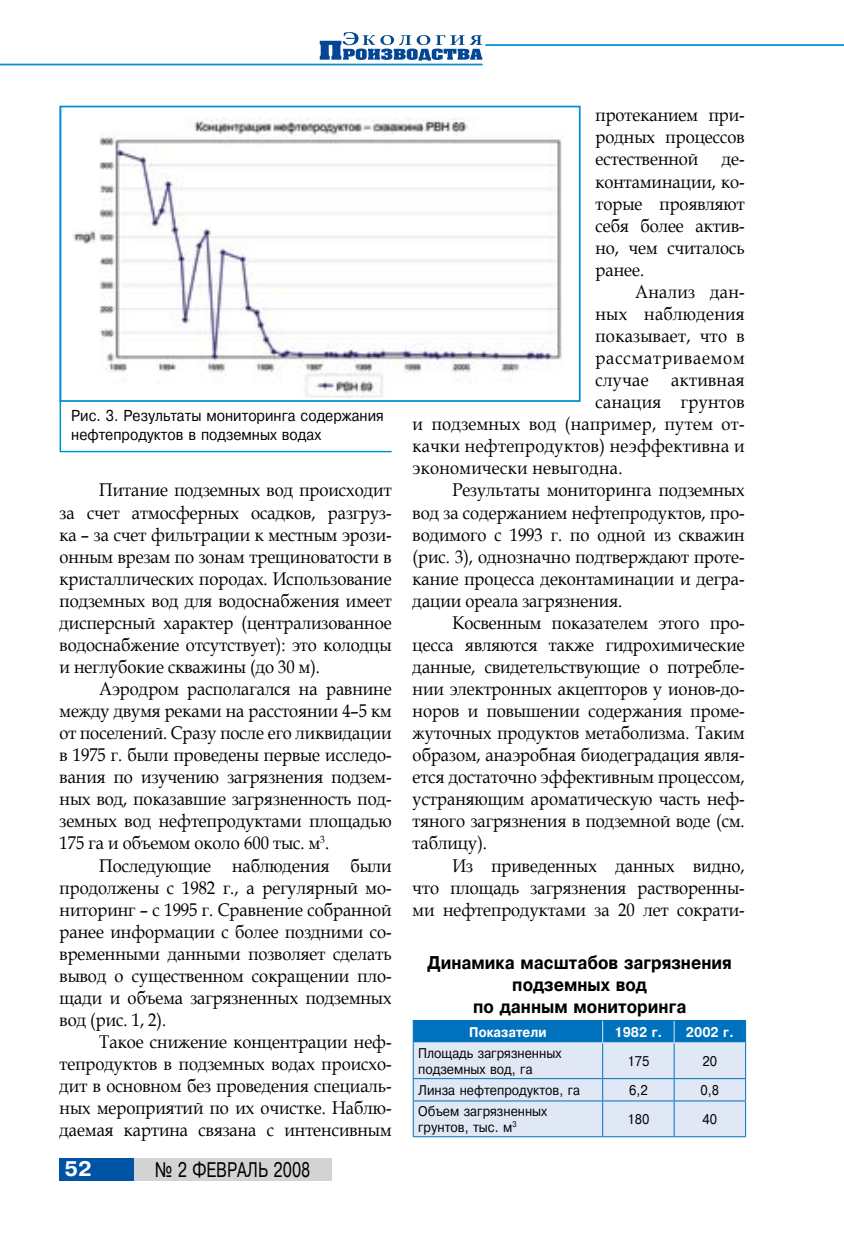
<style>
.page{position:relative;width:844px;height:1241px;background:#fff}
.page>*{position:absolute;margin:0;border:0;box-sizing:border-box;transform-origin:0 0}
.t1{font:21px "Pragmatica Cyrillic";color:#000;scale:.75 1}
.t2{font:21px "Pragmatica Bold Cyrillic";color:#fff}
.t3{font:18.38px/22.1px "Book Antiqua";color:#000;text-align:justify;scale:.9 1}
.t4{font:18.38px "Book Antiqua";letter-spacing:.02em;color:#000;scale:.9 1}
.t5{font:18.38px/22.1px "Pragmatica Bold Cyrillic";color:#000;text-align:center;scale:.9 1}
.t6{font:18.38px "Book Antiqua";letter-spacing:.05em;color:#000;scale:.9 1}
.t7{font:15.75px/18.9px "Pragmatica Cyrillic";color:#000;scale:.9 1}
.t8{font:14px/15.8px "Pragmatica Cyrillic";color:#000;scale:.9 1}
.t9{font:14px "Pragmatica Bold Cyrillic";color:#fff;scale:.9 1}
</style>
<div class="page">
<div style="left:133px;top:1158px;width:199px;height:22px;background:#d1d3d4"></div>
<svg style="left:319px;top:32px;width:163px;height:29px"></svg>
<div style="left:60px;top:1158px;width:74px;height:22px;background:#0054a6"></div>
<hr style="left:0;top:64px;width:482px;height:1px;background:#008fd4">
<hr style="left:485px;top:44px;width:358px;height:2px;background:#008fd4">
<img style="left:393px;top:118px;width:169px;height:255px">
<svg style="left:59px;top:105px;width:334px;height:348px"></svg>
<hr style="left:412px;top:1019px;width:190px;height:1px;background:#0071bc">
<hr style="left:602px;top:1019px;width:72px;height:1px;background:#0071bc">
<hr style="left:674px;top:1019px;width:71px;height:1px;background:#0071bc">
<hr style="left:412px;top:1136px;width:190px;height:1px;background:#0071bc">
<hr style="left:602px;top:1136px;width:72px;height:1px;background:#0071bc">
<hr style="left:674px;top:1136px;width:71px;height:1px;background:#0071bc">
<svg style="left:412px;top:1020px;width:334px;height:116px;background:#afcde8"></svg>
<hr style="left:413px;top:1042px;width:189px;height:1px;background:#e0e7f5">
<hr style="left:602px;top:1042px;width:72px;height:1px;background:#e0e7f5">
<hr style="left:674px;top:1042px;width:71px;height:1px;background:#e0e7f5">
<p class="t7" style="left:71px;top:406px;width:348px">Рис. 3. Результаты мониторинга содержания нефтепродуктов в подземных водах</p>
<p class="t3" style="left:60px;top:478px;width:370px;text-indent:40px">Питание подземных вод происходит за счет атмосферных осадков, разгруз&shy;ка – за счет фильтрации к местным эрози&shy;онным врезам по зонам трещиноватости в кристаллических породах. Использование подземных вод для водоснабжения имеет дисперсный характер (централизованное водоснабжение отсутствует): это колодцы и неглубокие скважины (до 30 м).</p>
<p class="t3" style="left:60px;top:677px;width:370px;text-indent:40px">Аэродром располагался на равнине между двумя реками на расстоянии 4–5 км от поселений. Сразу после его ликвидации в 1975 г. были проведены первые исследо&shy;вания по изучению загрязнения подзем&shy;ных вод, показавшие загрязненность под&shy;земных вод нефтепродуктами площадью 175 га и объемом около 600 тыс. м<sup>3</sup>.</p>
<p class="t3" style="left:60px;top:853px;width:370px;text-indent:40px">Последующие наблюдения были продолжены с 1982 г., а регулярный мо&shy;ниторинг – с 1995 г. Сравнение собранной ранее информации с более поздними со&shy;временными данными позволяет сделать вывод о существенном сокращении пло&shy;щади и объема загрязненных подземных вод (рис. 1, 2).</p>
<p class="t3" style="left:60px;top:1030px;width:370px;text-indent:40px">Такое снижение концентрации неф&shy;тепродуктов в подземных водах происхо&shy;дит в основном без проведения специаль&shy;ных мероприятий по их очистке. Наблю&shy;даемая картина связана с интенсивным</p>
<p class="t2" style="left:64px;top:1156px;width:29px">52</p>
<p class="t1" style="left:155px;top:1158px;width:209px">№ 2 февраль 2008</p>
<p class="t3" style="left:595px;top:104px;width:167px">протеканием при&shy;родных процессов естественной</p>
<p class="t3" style="left:595px;top:148px;width:167px;text-indent:126px">де&shy;контаминации, ко&shy;торые проявляют себя более актив&shy;но, чем считалось ранее.</p>
<p class="t4" style="left:635px;top:279px;width:123px">Анализ дан-</p>
<p class="t4" style="left:595px;top:301px;width:167px">ных наблюдения</p>
<p class="t4" style="left:595px;top:323px;width:167px">показывает, что в</p>
<p class="t6" style="left:595px;top:345px;width:167px">рассматриваемом</p>
<p class="t4" style="left:595px;top:367px;width:167px">случае активная</p>
<p class="t4" style="left:595px;top:389px;width:167px">санация грунтов</p>
<p class="t4" style="left:412px;top:411px;width:370px">и подземных вод (например, путем от-</p>
<p class="t4" style="left:412px;top:433px;width:370px">качки нефтепродуктов) неэффективна и</p>
<p class="t4" style="left:412px;top:455px;width:234px">экономически невыгодна.</p>
<p class="t3" style="left:452px;top:478px;width:326px">Результаты мониторинга подземных</p>
<p class="t3" style="left:412px;top:500px;width:370px">вод за содержанием нефтепродуктов, про-</p>
<p class="t3" style="left:412px;top:523px;width:370px">водимого с 1993 г. по одной из скважин</p>
<p class="t3" style="left:412px;top:545px;width:370px">(рис. 3), однозначно подтверждают проте-</p>
<p class="t3" style="left:412px;top:567px;width:370px">кание процесса деконтаминации и дегра-</p>
<p class="t3" style="left:412px;top:589px;width:234px">дации ореала загрязнения.</p>
<p class="t3" style="left:452px;top:611px;width:326px">Косвенным показателем этого про-</p>
<p class="t3" style="left:412px;top:633px;width:370px">цесса являются также гидрохимические</p>
<p class="t3" style="left:412px;top:655px;width:370px">данные, свидетельствующие о потребле-</p>
<p class="t3" style="left:412px;top:677px;width:370px">нии электронных акцепторов у ионов-до-</p>
<p class="t3" style="left:412px;top:699px;width:370px">норов и повышении содержания проме-</p>
<p class="t3" style="left:412px;top:721px;width:370px">жуточных продуктов метаболизма. Таким</p>
<p class="t3" style="left:412px;top:743px;width:370px">образом, анаэробная биодеградация явля-</p>
<p class="t3" style="left:412px;top:765px;width:370px">ется достаточно эффективным процессом,</p>
<p class="t3" style="left:412px;top:787px;width:370px">устраняющим ароматическую часть неф-</p>
<p class="t3" style="left:412px;top:809px;width:370px">тяного загрязнения в подземной воде (см.</p>
<p class="t3" style="left:412px;top:831px;width:84px">таблицу).</p>
<p class="t3" style="left:452px;top:853px;width:326px">Из приведенных данных видно,</p>
<p class="t3" style="left:412px;top:875px;width:370px">что площадь загрязнения растворенны-</p>
<p class="t3" style="left:412px;top:897px;width:370px">ми нефтепродуктами за 20 лет сократи-</p>
<p class="t5" style="left:427px;top:951px;width:339px">Динамика масштабов загрязнения подземных вод<br>по данным мониторинга</p>
<p class="t9" style="left:469px;top:1024px;width:87px">Показатели</p>
<p class="t9" style="left:614px;top:1024px;width:55px">1982 г.</p>
<p class="t9" style="left:685px;top:1024px;width:55px">2002 г.</p>
<p class="t8" style="left:418px;top:1045px;width:161px">Площадь загрязненных подземных вод, га</p>
<p class="t8" style="left:627px;top:1053px;width:26px">175</p>
<p class="t8" style="left:702px;top:1053px;width:18px">20</p>
<p class="t8" style="left:418px;top:1082px;width:181px">Линза нефтепродуктов, га</p>
<p class="t8" style="left:629px;top:1082px;width:22px">6,2</p>
<p class="t8" style="left:700px;top:1082px;width:22px">0,8</p>
<p class="t8" style="left:418px;top:1103px;width:145px">Объем загрязненных грунтов, тыс. м<sup>3</sup></p>
<p class="t8" style="left:627px;top:1111px;width:26px">180</p>
<p class="t8" style="left:702px;top:1111px;width:18px">40</p>
</div>
